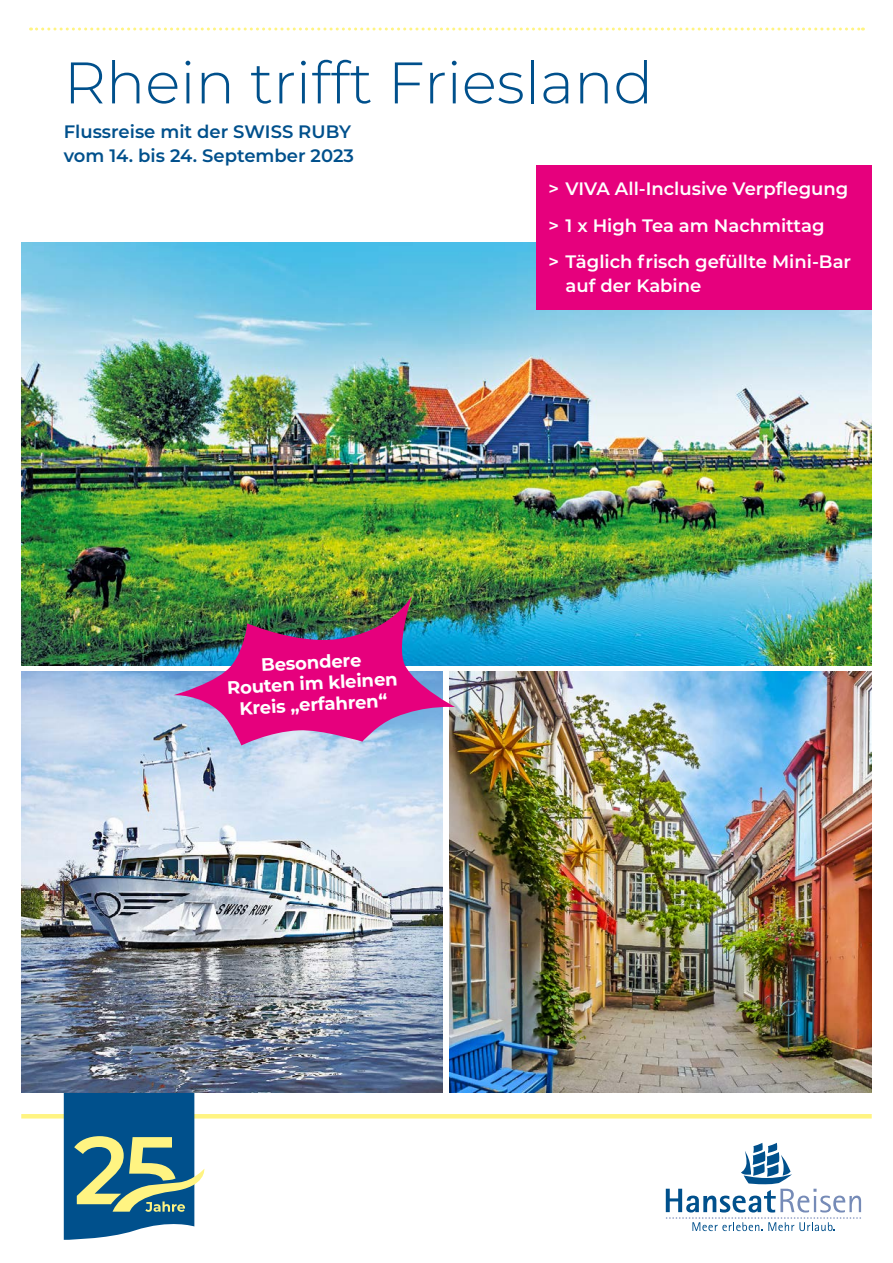
<style>
.page{position:relative;width:893px;height:1263px;background:#fff}
.page>*{position:absolute;margin:0;border:0;box-sizing:border-box;transform-origin:0 0}
.t1{font:300 58.5px "Montserrat";color:#00508c}
.t2{font:600 18px/36.8px "Montserrat";color:#fff}
.t3{font:600 18px/24px "Montserrat";color:#00508c}
.t4{font:700 18px/21px "Montserrat";color:#fff;text-align:center}
</style>
<div class="page">
<svg style="left:31px;top:28px;width:832px;height:3px"></svg>
<hr style="left:21px;top:1114px;width:851px;height:4px;background:#fff482">
<svg style="left:666px;top:1143px;width:195px;height:88px"></svg>
<svg style="left:64px;top:1093px;width:143px;height:147px;background:#4f8499"></svg>
<img style="left:21px;top:242px;width:851px;height:423px">
<img style="left:21px;top:672px;width:421px;height:421px">
<img style="left:449px;top:672px;width:423px;height:421px">
<div style="left:536px;top:165px;width:336px;height:144px;background:#e6007d"></div>
<img style="left:173px;top:595px;width:282px;height:150px">
<h1 class="t1" style="left:64px;top:43px;width:591px">Rhein trifft Friesland</h1>
<p class="t3" style="left:64px;top:119px;width:292px">Flussreise mit der SWISS RUBY vom 14. bis 24. September 2023</p>
<p class="t2" style="left:549px;top:169px;width:304px">&gt; VIVA All-Inclusive Verpflegung &gt; 1 x High Tea am Nachmittag<br>&gt; Täglich frisch gefüllte Mini-Bar</p>
<p class="t2" style="left:566px;top:267px;width:137px">auf der Kabine</p>
<p class="t4" style="left:225px;top:655px;width:172px;rotate:-3deg">Besondere<br>Routen im kleinen<br>Kreis „erfahren“</p>
</div>
